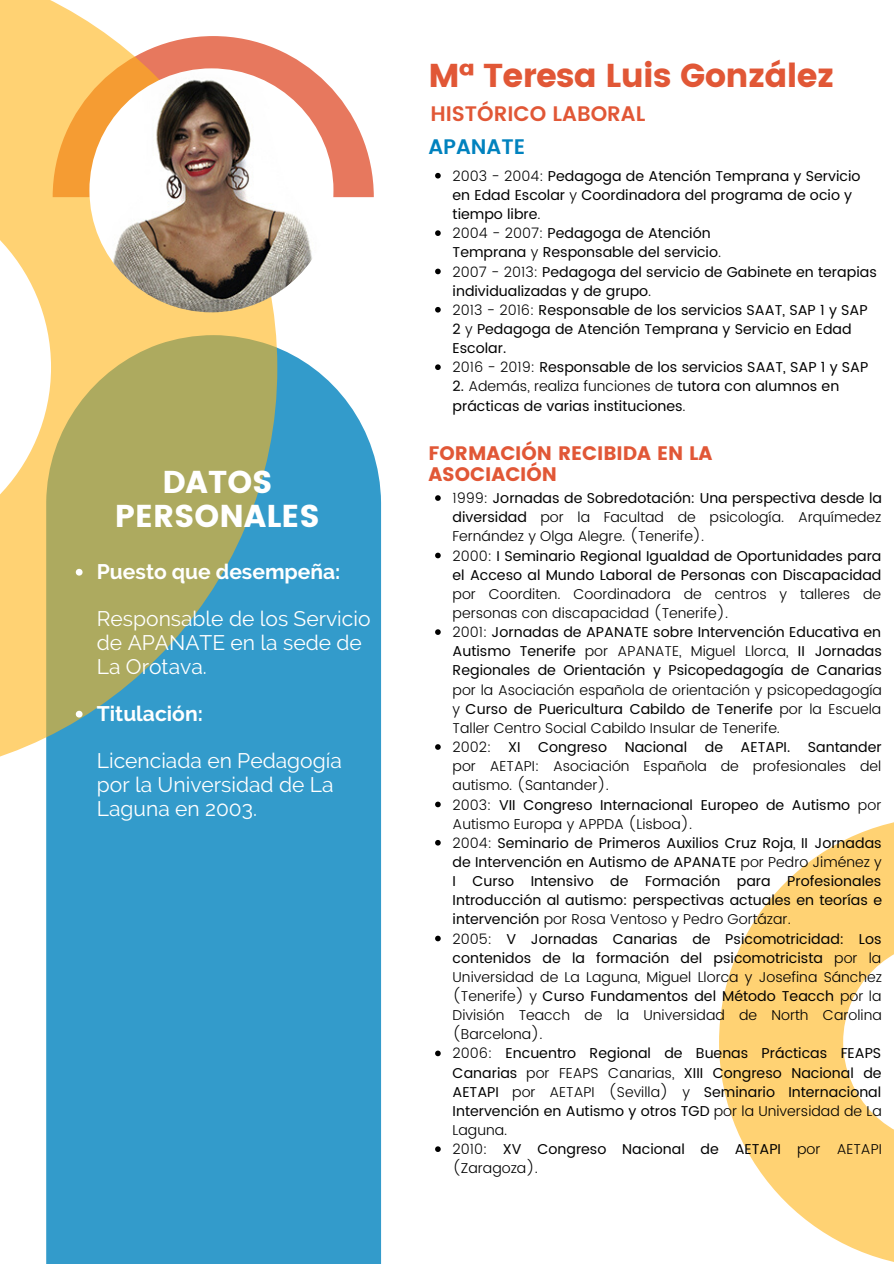
<style>
.page{position:relative;width:894px;height:1264px;background:#fff}
.page>*{position:absolute;margin:0;border:0;box-sizing:border-box;transform-origin:0 0}
.t1{font:33px "Poppins";letter-spacing:-.02em;color:#e15736}
.t2{font:31.5px "Poppins";color:#fff}
.t3{font:21px/23.7px "Raleway";color:#fff}
.t4{font:700 21px "Raleway";color:#fff}
.t5{font:600 21px "Poppins";color:#e15736}
.t6{font:600 21px "Poppins";color:#0082be}
.t7{font:19.5px "Poppins";color:#e15736}
.t8{font:14.25px/19.2px "Poppins";color:#000}
.s1{font-weight:300}
</style>
<div class="page">
<div style="left:46px;top:348px;width:335px;height:915px;background:#339bcb"></div>
<svg style="left:278px;top:49px;width:96px;height:148px;fill:#e7785e"></svg>
<svg style="left:0;top:0;width:278px;height:778px;background:#baba89"></svg>
<svg style="left:719px;top:822px;width:174px;height:440px;fill:#ffd273"></svg>
<img style="left:89px;top:68px;width:244px;height:244px;border-radius:50%">
<svg style="left:76px;top:569px;width:6px;height:6px"></svg>
<svg style="left:76px;top:710px;width:6px;height:7px"></svg>
<svg style="left:435px;top:173px;width:5px;height:5px"></svg>
<svg style="left:435px;top:230px;width:5px;height:6px"></svg>
<svg style="left:435px;top:269px;width:5px;height:5px"></svg>
<svg style="left:435px;top:307px;width:5px;height:5px"></svg>
<svg style="left:435px;top:364px;width:5px;height:6px"></svg>
<svg style="left:435px;top:495px;width:5px;height:6px"></svg>
<svg style="left:435px;top:552px;width:5px;height:6px"></svg>
<svg style="left:435px;top:629px;width:5px;height:6px"></svg>
<svg style="left:435px;top:744px;width:5px;height:5px"></svg>
<svg style="left:435px;top:801px;width:5px;height:6px"></svg>
<svg style="left:435px;top:840px;width:5px;height:5px"></svg>
<svg style="left:435px;top:935px;width:5px;height:6px"></svg>
<svg style="left:435px;top:1050px;width:5px;height:6px"></svg>
<svg style="left:435px;top:1146px;width:5px;height:5px"></svg>
<h1 class="t1" style="left:428px;top:57px;width:407px">Mª Teresa Luis González</h1>
<h3 class="t5" style="left:430px;top:101px;width:216px">HISTÓRICO LABORAL</h3>
<h3 class="t6" style="left:428px;top:135px;width:98px">APANATE</h3>
<p class="t8" style="left:452px;top:166px;width:425px"><span class="s1">2003 - 2004:</span> Pedagoga de Atención Temprana y Servicio en Edad Escolar <span class="s1">y</span> Coordinadora del programa de ocio y tiempo libre<span class="s1">.<br>2004 - 2007:</span> Pedagoga de Atención<br>Temprana <span class="s1">y</span> Responsable del servicio<span class="s1">.<br>2007 - 2013:</span> Pedagoga del servicio de Gabinete en terapias individualizadas y de grupo<span class="s1">.<br>2013 - 2016:</span> Responsable de los servicios SAAT, SAP 1 y SAP 2 <span class="s1">y</span> Pedagoga de Atención Temprana y Servicio en Edad Escolar.<br><span class="s1">2016 - 2019:</span> Responsable de los servicios SAAT, SAP 1 y SAP</p>
<p class="t8" style="left:452px;top:377px;width:388px">2. <span class="s1">Además, realiza funciones de</span> tutora con alumnos en prácticas de varias instituciones<span class="s1">.</span></p>
<h3 class="t7" style="left:428px;top:442px;width:285px">FORMACIÓN RECIBIDA EN LA</h3>
<h2 class="t2" style="left:162px;top:464px;width:112px">DATOS</h2>
<h3 class="t7" style="left:428px;top:463px;width:130px">ASOCIACIÓN</h3>
<h2 class="t2" style="left:115px;top:497px;width:206px">PERSONALES</h2>
<h3 class="t4" style="left:97px;top:559px;width:245px">Puesto que desempeña:</h3>
<p class="t8" style="left:452px;top:488px;width:431px"><span class="s1">1999:</span> Jornadas de Sobredotación: Una perspectiva desde la diversidad <span class="s1">por la Facultad de psicología. Arquímedez Fernández y Olga Alegre. (Tenerife).<br>2000:</span> I Seminario Regional Igualdad de Oportunidades para el Acceso al Mundo Laboral de Personas con Discapacidad</p>
<p class="t8" style="left:452px;top:584px;width:431px"><span class="s1">por Coorditen. Coordinadora de centros y talleres de personas con discapacidad (Tenerife).<br>2001:</span> Jornadas de APANATE sobre Intervención Educativa en Autismo Tenerife <span class="s1">por APANATE, Miguel Llorca,</span> II Jornadas Regionales de Orientación y Psicopedagogía de Canarias</p>
<p class="t8" style="left:452px;top:680px;width:431px"><span class="s1">por la Asociación española de orientación y psicopedagogía y</span> Curso de Puericultura Cabildo de Tenerife <span class="s1">por la Escuela Taller Centro Social Cabildo Insular de Tenerife.<br>2002:</span> XI Congreso Nacional de AETAPI. Santander <span class="s1">por AETAPI: Asociación Española de profesionales del autismo. (Santander).<br>2003:</span> VII Congreso Internacional Europeo de Autismo <span class="s1">por Autismo Europa y APPDA (Lisboa).<br>2004:</span> Seminario de Primeros Auxilios Cruz Roja<span class="s1">,</span> II Jornadas de Intervención en Autismo de APANATE <span class="s1">por Pedro Jiménez y </span>I Curso Intensivo de Formación para Profesionales Introducción al autismo: perspectivas actuales en teorías e intervención <span class="s1">por Rosa Ventoso y Pedro Gortázar.<br>2005:</span> V Jornadas Canarias de Psicomotricidad: Los contenidos de la formación del psicomotricista <span class="s1">por la Universidad de La Laguna, Miguel Llorca y Josefina Sánchez (Tenerife) y</span> Curso Fundamentos del Método Teacch <span class="s1">por la División Teacch de la Universidad de North Carolina (Barcelona).<br>2006:</span> Encuentro Regional de Buenas Prácticas FEAPS Canarias <span class="s1">por FEAPS Canarias,</span> XIII Congreso Nacional de AETAPI <span class="s1">por AETAPI (Sevilla) y</span> Seminario Internacional Intervención en Autismo y otros TGD <span class="s1">por la Universidad de La Laguna.<br>2010:</span> XV Congreso Nacional de AETAPI <span class="s1">por AETAPI (Zaragoza).</span></p>
<h3 class="t3" style="left:97px;top:607px;width:275px">Responsable de los Servicio de APANATE en la sede de<br>La Orotava.</h3>
<h3 class="t4" style="left:97px;top:701px;width:107px">Titulación:</h3>
<h3 class="t3" style="left:97px;top:749px;width:246px">Licenciada en Pedagogía por la Universidad de La<br>Laguna en 2003.</h3>
</div>
